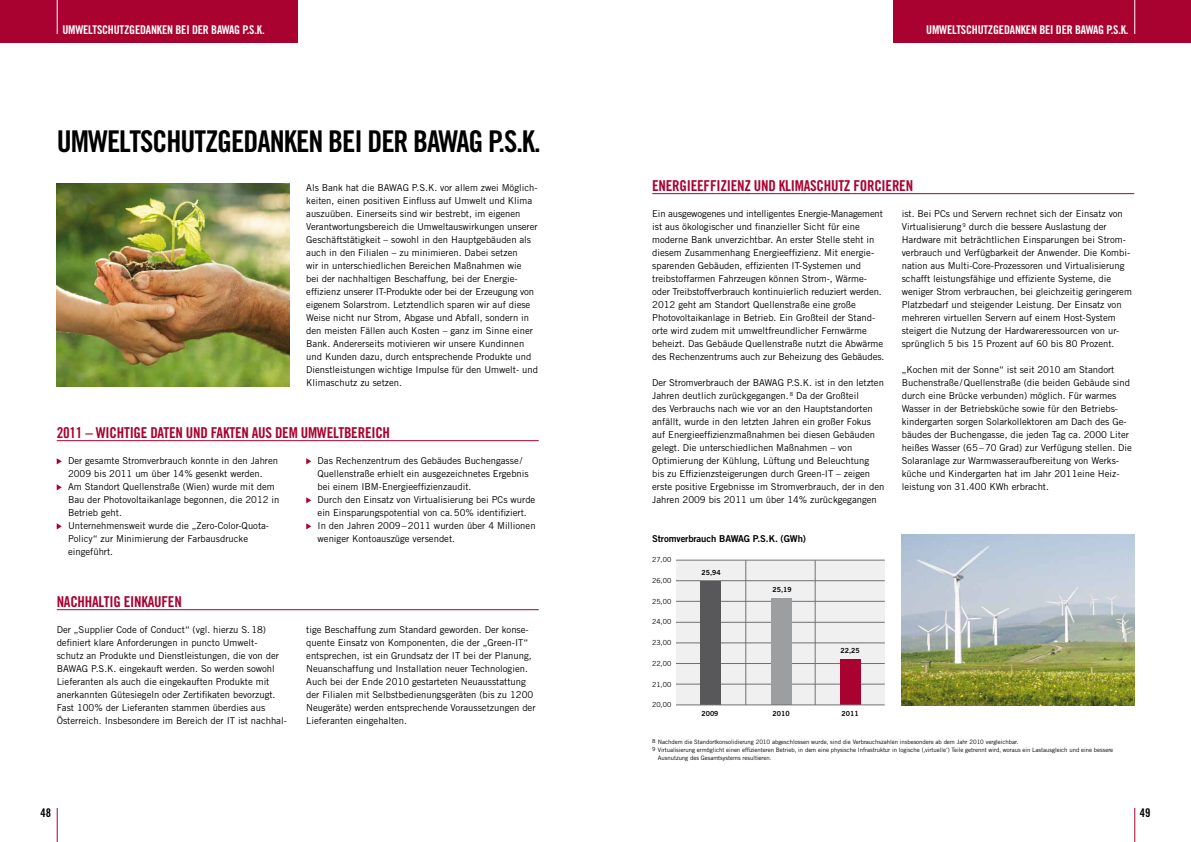
<style>
.page{position:relative;width:1191px;height:842px;background:#fff}
.page>*{position:absolute;margin:0;border:0;box-sizing:border-box;transform-origin:0 0}
.t1{font:30px "Trade Gothic LT Std Bd Cn 20";letter-spacing:-.035em;color:#000}
.t2{font:15px "Trade Gothic LT Std Bd Cn 20";letter-spacing:-.015em;color:#a90230}
.t3{font:12px "Trade Gothic LT Std Bd Cn 20";letter-spacing:-.015em;color:#fff}
.t4{font:12px "Trade Gothic LT Std Bd Cn 20";color:#000}
.t5{font:9.5px/13px "Trade Gothic LT Std";color:#000}
.t6{font:9.5px "Trade Gothic LT Std Bd 2";letter-spacing:-.01em;color:#000}
.t7{font:7px "Trade Gothic LT Std";color:#000}
.t8{font:7px "Trade Gothic LT Std Bd 2";color:#000}
.t9{font:6px "Trade Gothic LT Std";letter-spacing:-.005em;color:#000}
</style>
<div class="page">
<div style="left:0;top:0;width:298px;height:43px;background:#a90230"></div>
<div style="left:893px;top:0;width:298px;height:43px;background:#a90230"></div>
<hr style="left:57px;top:0;width:1px;height:34px;background:#fff">
<hr style="left:1134px;top:0;width:1px;height:34px;background:#fff">
<hr style="left:57px;top:808px;width:1px;height:34px;background:#a90230">
<hr style="left:1134px;top:808px;width:1px;height:34px;background:#a90230">
<svg style="left:57px;top:458px;width:5px;height:6px"></svg>
<svg style="left:57px;top:484px;width:5px;height:6px"></svg>
<svg style="left:57px;top:523px;width:5px;height:6px"></svg>
<svg style="left:306px;top:458px;width:5px;height:6px"></svg>
<svg style="left:306px;top:497px;width:5px;height:6px"></svg>
<svg style="left:306px;top:523px;width:5px;height:6px"></svg>
<hr style="left:57px;top:440px;width:482px;height:1px;background:#a90230">
<hr style="left:57px;top:609px;width:482px;height:1px;background:#a90230">
<hr style="left:652px;top:193px;width:482px;height:1px;background:#a90230">
<img style="left:57px;top:183px;width:232px;height:203px">
<img style="left:901px;top:534px;width:233px;height:172px">
<div style="left:676px;top:560px;width:208px;height:145px;background:#f0f0f1"></div>
<hr style="left:676px;top:622px;width:208px;height:1px;background:#707172">
<hr style="left:676px;top:643px;width:208px;height:1px;background:#707172">
<hr style="left:676px;top:580px;width:208px;height:1px;background:#707172">
<hr style="left:676px;top:663px;width:208px;height:1px;background:#707172">
<hr style="left:676px;top:601px;width:208px;height:1px;background:#707172">
<hr style="left:676px;top:684px;width:208px;height:1px;background:#707172">
<hr style="left:745px;top:560px;width:1px;height:145px;background:#707172">
<hr style="left:815px;top:560px;width:1px;height:145px;background:#707172">
<hr style="left:676px;top:560px;width:208px;height:1px;background:#707172">
<div style="left:701px;top:581px;width:20px;height:124px;background:#58585a"></div>
<div style="left:771px;top:598px;width:20px;height:107px;background:#9c9e9f"></div>
<div style="left:840px;top:659px;width:20px;height:46px;background:#a90230"></div>
<hr style="left:676px;top:704px;width:208px;height:1px;background:#707172">
<p class="t3" style="left:62px;top:23px;width:156px">UMWELTSCHUTZGEDANKEN BEI DER BAWAG</p>
<p class="t3" style="left:242px;top:23px;width:24px">P.S.K.</p>
<p class="t3" style="left:926px;top:23px;width:156px">UMWELTSCHUTZGEDANKEN BEI DER BAWAG</p>
<p class="t3" style="left:1106px;top:23px;width:24px">P.S.K.</p>
<h1 class="t1" style="left:57px;top:123px;width:371px">UMWELTSCHUTZGEDANKEN BEI DER BAWAG</h1>
<h1 class="t1" style="left:488px;top:123px;width:54px">P.S.K.</h1>
<p class="t5" style="left:306px;top:181px;width:233px">Als Bank hat die BAWAG P.S.K. vor allem zwei Möglich&shy;keiten, einen positiven Einfluss auf Umwelt und Klima auszuüben. Einerseits sind wir bestrebt, im eigenen Verantwortungsbereich die Umweltauswirkungen unserer Geschäftstätigkeit – sowohl in den Hauptgebäuden als auch in den Filialen – zu minimieren. Dabei setzen<br>wir in unterschiedlichen Bereichen Maßnahmen wie<br>bei der nachhaltigen Beschaffung, bei der Energie&shy;effizienz unserer IT-Produkte oder bei der Erzeugung von eigenem Solarstrom. Letztendlich sparen wir auf diese Weise nicht nur Strom, Abgase und Abfall, sondern in den meisten Fällen auch Kosten – ganz im Sinne einer Bank. Andererseits motivieren wir unsere Kundinnen und Kunden dazu, durch entsprechende Produkte und Dienstleistungen wichtige Impulse für den Umwelt- und Klimaschutz zu setzen.</p>
<h2 class="t2" style="left:57px;top:424px;width:302px">2011 – WIC HTI GE DATEN UND FAKTEN AUS DEM UMWELTBEREIC</h2>
<h2 class="t2" style="left:382px;top:424px;width:9px">H</h2>
<p class="t5" style="left:68px;top:454px;width:213px">Der gesamte Stromverbrauch konnte in den Jahren 2009 bis 2011 um über 14% gesenkt werden.<br>Am Standort Quellenstraße (Wien) wurde mit dem Bau der Photovoltaikanlage begonnen, die 2012 in Betrieb geht.<br>Unternehmensweit wurde die „Zero-Color-Quota-Policy“ zur Minimierung der Farbausdrucke eingeführt.</p>
<p class="t5" style="left:317px;top:454px;width:219px">Das Rechenzentrum des Gebäudes Buchengasse / Quellenstraße erhielt ein ausgezeichnetes Ergebnis bei einem IBM-Energieeffizienzaudit.<br>Durch den Einsatz von Virtualisierung bei PCs wurde ein Einsparungspotential von ca.50% identifiziert.<br>In den Jahren 2009–2011 wurden über 4 Millionen weniger Kontoauszüge versendet.</p>
<h2 class="t2" style="left:57px;top:593px;width:127px">NACHHALTI G EI NKAUFEN</h2>
<p class="t5" style="left:57px;top:623px;width:232px">Der „Supplier Code of Conduct“ (vgl. hierzu S.18) definiert klare Anforderungen in puncto Umwelt&shy;schutz an Produkte und Dienstleistungen, die von der BAWAG P.S.K. eingekauft werden. So werden sowohl Lieferanten als auch die eingekauften Produkte mit anerkannten Gütesiegeln oder Zertifikaten bevorzugt.<br>Fast 100% der Lieferanten stammen überdies aus Österreich. Insbesondere im Bereich der IT ist nachhal-</p>
<p class="t5" style="left:306px;top:623px;width:231px">tige Beschaffung zum Standard geworden. Der konse&shy;quente Einsatz von Komponenten, die der „Green-IT“ entsprechen, ist ein Grundsatz der IT bei der Planung, Neuanschaffung und Installation neuer Technologien.<br>Auch bei der Ende 2010 gestarteten Neuausstattung der Filialen mit Selbstbedienungsgeräten (bis zu 1200<br>Neugeräte) werden entsprechende Voraussetzungen der Lieferanten eingehalten.</p>
<h2 class="t2" style="left:652px;top:177px;width:215px">ENERGIEEFFIZIENZ UND KLIMASCHUTZ FORCIERE</h2>
<h2 class="t2" style="left:905px;top:177px;width:9px">N</h2>
<p class="t5" style="left:652px;top:207px;width:234px">Ein ausgewogenes und intelligentes Energie-Management ist aus ökologischer und finanzieller Sicht für eine moderne Bank unverzichtbar. An erster Stelle steht in diesem Zusammenhang Energieeffizienz. Mit energie&shy;sparenden Gebäuden, effizienten IT-Systemen und treibstoffarmen Fahrzeugen können Strom-, Wärme&shy;oder Treibstoffverbrauch kontinuierlich reduziert werden.<br>2012 geht am Standort Quellenstraße eine große Photovoltaikanlage in Betrieb. Ein Großteil der Stand&shy;orte wird zudem mit umweltfreundlicher Fernwärme beheizt. Das Gebäude Quellenstraße nutzt die Abwärme des Rechenzentrums auch zur Beheizung des Gebäudes.</p>
<p class="t5" style="left:652px;top:376px;width:234px">Der Stromverbrauch der BAWAG P.S.K. ist in den letzten Jahren deutlich zurückgegangen. <sup>8</sup> Da der Großteil<br>des Verbrauchs nach wie vor an den Hauptstandorten anfällt, wurde in den letzten Jahren ein großer Fokus auf Energieeffizienzmaßnahmen bei diesen Gebäuden gelegt. Die unterschiedlichen Maßnahmen – von Optimierung der Kühlung, Lüftung und Beleuchtung<br>bis zu Effizienzsteigerungen durch Green-IT – zeigen erste positive Ergebnisse im Stromverbrauch, der in den Jahren 2009 bis 2011 um über 14% zurückgegangen</p>
<p class="t6" style="left:652px;top:533px;width:155px">Stromverbrauch BAWAG P.S.K. (GWh)</p>
<p class="t7" style="left:652px;top:555px;width:21px">27,00</p>
<p class="t7" style="left:652px;top:576px;width:21px">26,00</p>
<p class="t7" style="left:652px;top:597px;width:21px">25,00</p>
<p class="t7" style="left:652px;top:618px;width:21px">24,00</p>
<p class="t7" style="left:652px;top:638px;width:21px">23,00</p>
<p class="t7" style="left:652px;top:659px;width:21px">22,00</p>
<p class="t7" style="left:652px;top:680px;width:21px">21,00</p>
<p class="t7" style="left:652px;top:701px;width:21px">20,00</p>
<p class="t8" style="left:701px;top:568px;width:21px">25,94</p>
<p class="t8" style="left:772px;top:585px;width:21px">25,19</p>
<p class="t8" style="left:840px;top:646px;width:21px">22,25</p>
<p class="t8" style="left:701px;top:709px;width:19px">2009</p>
<p class="t8" style="left:772px;top:709px;width:19px">2010</p>
<p class="t8" style="left:841px;top:709px;width:19px">2011</p>
<p class="t5" style="left:901px;top:207px;width:232px">ist. Bei PCs und Servern rechnet sich der Einsatz von Virtualisierung <sup>9</sup> durch die bessere Auslastung der Hardware mit beträchtlichen Einsparungen bei Strom&shy;verbrauch und Verfügbarkeit der Anwender. Die Kombi&shy;nation aus Multi-Core-Prozessoren und Virtualisierung schafft leistungsfähige und effiziente Systeme, die weniger Strom verbrauchen, bei gleichzeitig geringerem Platzbedarf und steigender Leistung. Der Einsatz von mehreren virtuellen Servern auf einem Host-System steigert die Nutzung der Hardwareressourcen von ur&shy;sprünglich 5 bis 15 Prozent auf 60 bis 80 Prozent.</p>
<p class="t5" style="left:901px;top:363px;width:232px">„Kochen mit der Sonne“ ist seit 2010 am Standort Buchenstraße/Quellenstraße (die beiden Gebäude sind durch eine Brücke verbunden) möglich. Für warmes Wasser in der Betriebsküche sowie für den Betriebs&shy;kindergarten sorgen Solarkollektoren am Dach des Ge&shy;bäudes der Buchengasse, die jeden Tag ca. 2000 Liter heißes Wasser (65–70 Grad) zur Verfügung stellen. Die Solaranlage zur Warmwasseraufbereitung von Werks&shy;küche und Kindergarten hat im Jahr 2011eine Heiz&shy;leistung von 31.400 KWh erbracht.</p>
<p class="t9" style="left:652px;top:738px;width:368px"><sup>8</sup> Nachdem die Standortkonsolidierung 2010 abgeschlossen wurde, sind die Verbrauchszahlen insbesondere ab dem Jahr 2010 vergleichbar.</p>
<p class="t9" style="left:652px;top:746px;width:462px"><sup>9</sup> Virtualisierung ermöglicht einen effizienteren Betrieb, in dem eine physische Infrastruktur in logische (‚virtuelle‘) Teile getrennt wird, woraus ein Lastausgleich und eine bessere</p>
<p class="t9" style="left:658px;top:754px;width:115px">Ausnutzung des Gesamtsystems resultieren.</p>
<p class="t4" style="left:41px;top:805px;width:12px">48</p>
<p class="t4" style="left:1140px;top:805px;width:12px">49</p>
</div>
